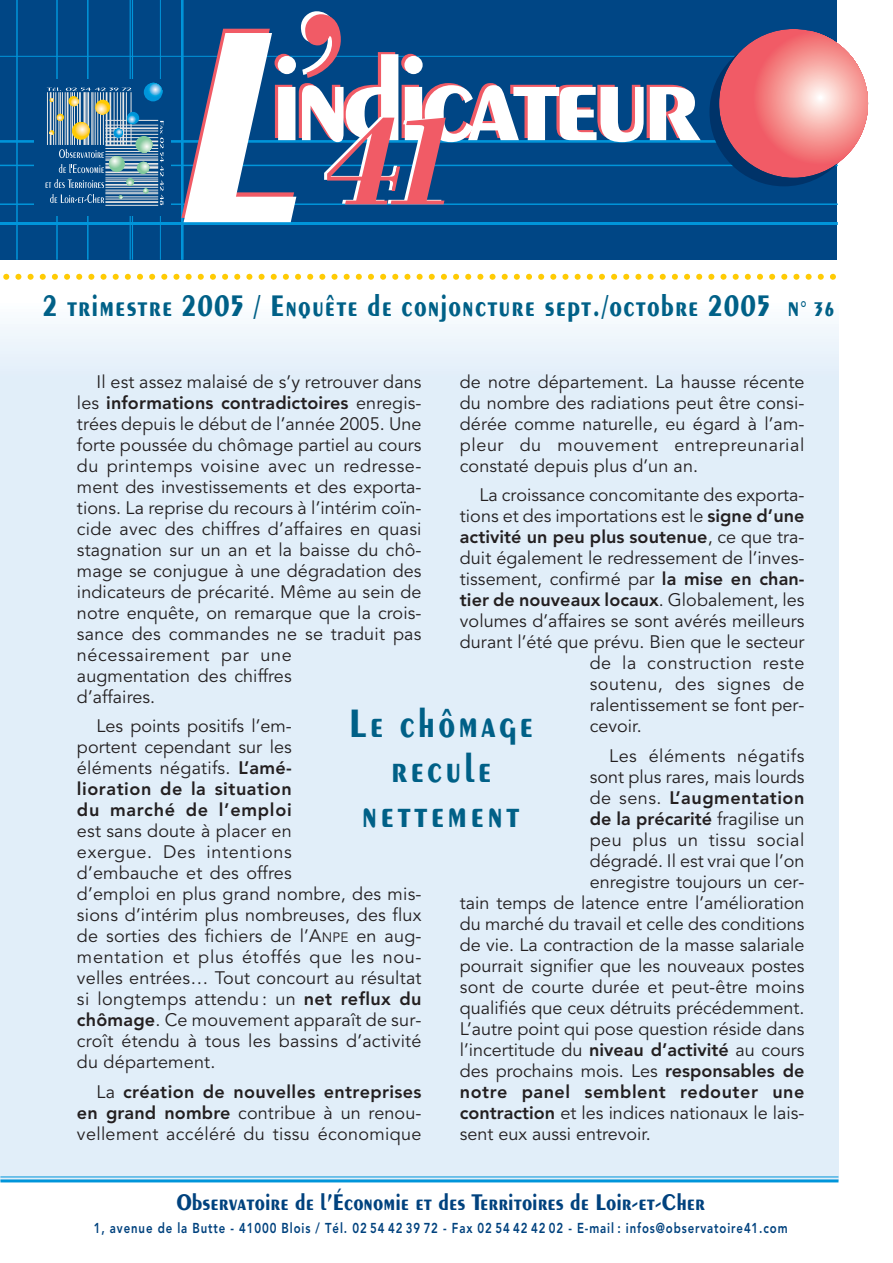
<style>
.page{position:relative;width:893px;height:1263px;background:#fff}
.page>*{position:absolute;margin:0;border:0;box-sizing:border-box;transform-origin:0 0}
.t1{font:700 42px/45px "Exotic 350 BT";letter-spacing:.09em;color:#006087;text-align:center;scale:.8 1}
.t2{font:700 31.5px "Exotic 350 BT";letter-spacing:.045em;color:#006087;scale:.8 1}
.t3{font:700 24px "Exotic 350 BT";color:#00427e;scale:.85 1}
.t4{font:18px/21px "Avenir";letter-spacing:.005em;color:#231f20;text-align:justify}
.t5{font:800 18px "Avenir";letter-spacing:.005em;color:#231f20}
.t6{font:18px "Avenir";letter-spacing:.03em;color:#231f20}
.t7{font:800 18px "Avenir";letter-spacing:.03em;color:#231f20}
.t8{font:800 14.25px "Avenir";letter-spacing:.075em;color:#00427e;scale:.8 1}
.s1{font-size:21px}
.s2{font-weight:800}
.s3{font-size:13.5px}
.s4{font-weight:400}
</style>
<div class="page">
<div style="left:0;top:366px;width:838px;height:815px;background:#e1eef9"></div>
<div style="left:0;top:303px;width:838px;height:73px;background:linear-gradient(to right,#eff6fc,#eff6fc)"></div>
<hr style="left:0;top:1176px;width:838px;height:1px;background:#0095da">
<hr style="left:0;top:1179px;width:838px;height:3px;background:#0095da">
<div style="left:0;top:0;width:837px;height:260px;background:#004685"></div>
<hr style="left:16px;top:0;width:2px;height:260px;background:#0095da">
<hr style="left:0;top:222px;width:837px;height:3px;background:#0095da">
<hr style="left:0;top:203px;width:837px;height:2px;background:#0095da">
<hr style="left:0;top:165px;width:837px;height:1px;background:#0095da">
<hr style="left:0;top:56px;width:837px;height:1px;background:#0095da">
<hr style="left:87px;top:0;width:2px;height:260px;background:#0095da">
<hr style="left:160px;top:0;width:1px;height:260px;background:#0095da">
<hr style="left:132px;top:0;width:1px;height:260px;background:#0095da">
<hr style="left:130px;top:0;width:1px;height:260px;background:#0095da">
<hr style="left:183px;top:0;width:1px;height:260px;background:#0095da">
<hr style="left:181px;top:0;width:1px;height:260px;background:#0095da">
<hr style="left:182px;top:0;width:1px;height:260px;background:#0095da">
<hr style="left:56px;top:0;width:2px;height:260px;background:#0095da">
<hr style="left:0;top:140px;width:837px;height:1px;background:#0095da">
<hr style="left:0;top:142px;width:837px;height:1px;background:#0095da">
<hr style="left:0;top:141px;width:837px;height:1px;background:#0095da">
<svg style="left:6px;top:274px;width:830px;height:6px"></svg>
<div style="left:709px;top:38px;width:149px;height:148px;background:#003369;border-radius:50%"></div>
<div style="left:719px;top:29px;width:149px;height:149px;background:#f15b66;border-radius:50%"></div>
<svg style="left:752px;top:30px;width:116px;height:136px"></svg>
<div style="left:34px;top:80px;width:136px;height:136px;background:#004685"></div>
<hr style="left:105px;top:205px;width:53px;height:1px;background:#e6e6e6">
<svg style="left:46px;top:83px;width:118px;height:122px"></svg>
<svg style="left:181px;top:11px;width:519px;height:211px"></svg>
<h2 class="t2" style="left:43px;top:293px;width:990px">2 trimestre 2005 / Enquête de conjoncture sept./octobre 2005 <span class="s1">N° 36</span></h2>
<p class="t4" style="left:77px;top:373px;width:346px;text-align:left;text-indent:19px">Il est assez malaisé de s’y retrouver dans les <span class="s2">informations contradictoires</span> enregis&shy;trées depuis le début de l’année 2005. Une forte poussée du chômage partiel au cours du printemps voisine avec un redresse&shy;ment des investissements et des exporta&shy;tions. La reprise du recours à l’intérim coïn&shy;cide avec des chiffres d’affaires en quasi stagnation sur un an et la baisse du chô&shy;mage se conjugue à une dégradation des indicateurs de précarité. Même au sein de notre enquête, on remarque que la crois&shy;sance des commandes ne se traduit pas nécessairement par une<br>augmentation des chiffres<br>d’affaires.</p>
<p class="t4" style="left:77px;top:718px;width:216px;text-indent:19px">Les points positifs l’em&shy;portent cependant sur les éléments négatifs. <span class="s2">L’amé&shy;lioration de la situation du marché de l’emploi</span></p>
<p class="t4" style="left:77px;top:823px;width:346px;text-align:left">est sans doute à placer en<br>exergue. Des intentions<br>d’embauche et des offres<br>d’emploi en plus grand nombre, des mis&shy;sions d’intérim plus nombreuses, des flux de sorties des fichiers de l’A<span class="s3">NPE</span> en aug&shy;mentation et plus étoffés que les nou&shy;velles entrées… Tout concourt au résultat si longtemps attendu : un <span class="s2">net reflux du chômage</span>. Ce mouvement apparaît de sur&shy;croît étendu à tous les bassins d’activité du département.</p>
<p class="t4" style="left:77px;top:1083px;width:346px;text-indent:20px">La <span class="s2">création de nouvelles entreprises en grand nombre</span> contribue à un renou&shy;vellement accéléré du tissu économique</p>
<p class="t4" style="left:460px;top:373px;width:346px">de notre département. La hausse récente du nombre des radiations peut être consi&shy;dérée comme naturelle, eu égard à l’am&shy;pleur du mouvement entrepreunarial constaté depuis plus d’un an.</p>
<p class="t4" style="left:479px;top:487px;width:326px">La croissance concomitante des exporta-</p>
<p class="t4" style="left:460px;top:508px;width:346px">tions et des importations est le <span class="s2">signe d’une</span></p>
<p class="t5" style="left:460px;top:530px;width:346px">activité un peu plus soutenue<span class="s4">, ce que tra-</span></p>
<p class="t4" style="left:460px;top:550px;width:346px">duit également le redressement de l’inves-</p>
<p class="t4" style="left:460px;top:571px;width:346px">tissement, confirmé par <span class="s2">la mise en chan-</span></p>
<p class="t5" style="left:460px;top:593px;width:346px">tier de nouveaux locaux<span class="s4">. Globalement, les</span></p>
<p class="t4" style="left:460px;top:613px;width:346px">volumes d’affaires se sont avérés meilleurs</p>
<p class="t4" style="left:460px;top:634px;width:346px">durant l’été que prévu. Bien que le secteur</p>
<p class="t6" style="left:589px;top:656px;width:216px">de la construction reste</p>
<p class="t6" style="left:589px;top:677px;width:216px">soutenu, des signes de</p>
<p class="t4" style="left:589px;top:697px;width:216px">ralentissement se font per-</p>
<p class="t4" style="left:589px;top:718px;width:53px">cevoir.</p>
<p class="t6" style="left:609px;top:748px;width:197px">Les éléments négatifs</p>
<p class="t4" style="left:589px;top:768px;width:216px">sont plus rares, mais lourds</p>
<p class="t7" style="left:589px;top:790px;width:216px"><span class="s4">de sens.</span> L’augmentation</p>
<p class="t5" style="left:589px;top:811px;width:216px">de la précarité <span class="s4">fragilise un</span></p>
<p class="t6" style="left:589px;top:832px;width:216px">peu plus un tissu social</p>
<p class="t4" style="left:589px;top:852px;width:216px">dégradé. Il est vrai que l’on</p>
<p class="t4" style="left:589px;top:873px;width:216px">enregistre toujours un cer-</p>
<p class="t4" style="left:460px;top:894px;width:346px">tain temps de latence entre l’amélioration</p>
<p class="t4" style="left:460px;top:915px;width:346px">du marché du travail et celle des conditions</p>
<p class="t4" style="left:460px;top:936px;width:346px">de vie. La contraction de la masse salariale</p>
<p class="t4" style="left:460px;top:957px;width:346px">pourrait signifier que les nouveaux postes</p>
<p class="t4" style="left:460px;top:978px;width:346px">sont de courte durée et peut-être moins</p>
<p class="t4" style="left:460px;top:999px;width:346px">qualifiés que ceux détruits précédemment.</p>
<p class="t4" style="left:460px;top:1020px;width:346px">L’autre point qui pose question réside dans</p>
<p class="t4" style="left:460px;top:1041px;width:346px">l’incertitude du <span class="s2">niveau d’activité</span> au cours</p>
<p class="t4" style="left:460px;top:1062px;width:346px">des prochains mois. Les <span class="s2">responsables de</span></p>
<p class="t7" style="left:460px;top:1084px;width:346px">notre panel semblent redouter une</p>
<p class="t4" style="left:460px;top:1104px;width:346px"><span class="s2">contraction</span> et les indices nationaux le lais-</p>
<p class="t4" style="left:460px;top:1125px;width:192px">sent eux aussi entrevoir.</p>
<h1 class="t1" style="left:349px;top:703px;width:232px">Le chômage recule nettement</h1>
<h3 class="t3" style="left:176px;top:1193px;width:623px">Observatoire de l’Économie et des Territoires de Loir-et-Cher</h3>
<p class="t8" style="left:94px;top:1222px;width:868px">1, avenue de la Butte - 41000 Blois / Tél. 02 54 42 39 72 - Fax 02 54 42 42 02 - E-mail : infos@observatoire41.com</p>
</div>
